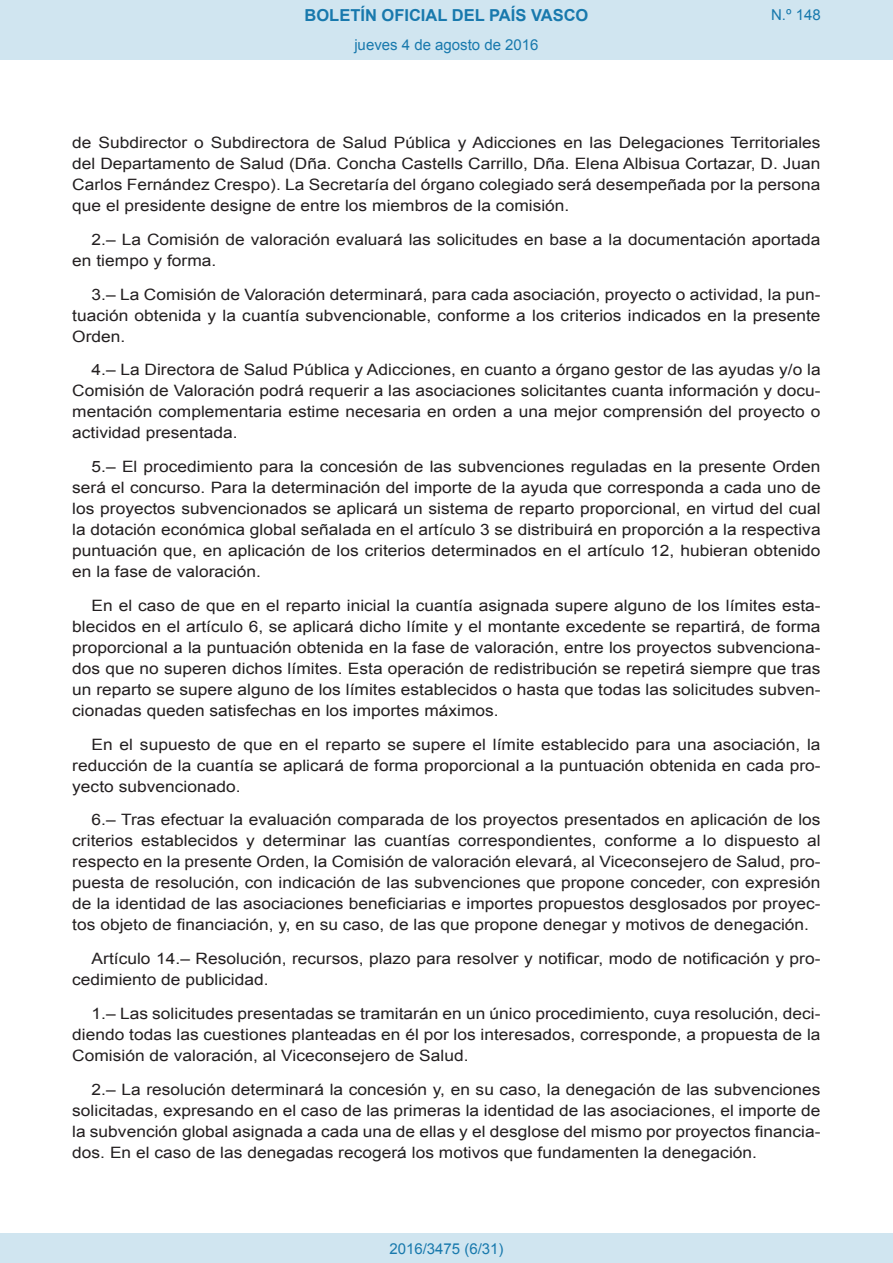
<style>
.page{position:relative;width:893px;height:1263px;background:#fff}
.page>*{position:absolute;margin:0;border:0;box-sizing:border-box;transform-origin:0 0}
.t1{font:700 16.5px "Arial";color:#1879ad}
.BOPVDetalle{font:15.6px/21px "Arial";color:#231f20;text-align:justify;scale:1.11 1}
.Paginacion_Centro{font:15px "Arial";color:#1879ad}
</style>
<div class="page">
<div style="left:0;top:0;width:893px;height:60px;background:#d0e5f0"></div>
<div style="left:0;top:1233px;width:893px;height:30px;background:#d0e5f0"></div>
<p class="t1" style="left:305px;top:4px;width:285px">BOLETÍN OFICIAL DEL PAÍS VASCO</p>
<p class="Paginacion_Centro" style="left:354px;top:35px;width:186px">jueves 4 de agosto de 2016</p>
<p class="Paginacion_Centro" style="left:771px;top:5px;width:51px">N.º 148</p>
<p class="BOPVDetalle" style="left:72px;top:132px;width:676px">de Subdirector o Subdirectora de Salud Pública y Adicciones en las Delegaciones Territoriales del Departamento de Salud (Dña. Concha Castells Carrillo, Dña. Elena Albisua Cortazar, D. Juan Carlos Fernández Crespo). La Secretaría del órgano colegiado será desempeñada por la persona que el presidente designe de entre los miembros de la comisión.</p>
<p class="BOPVDetalle" style="left:72px;top:229px;width:676px;text-indent:19px">2.– La Comisión de valoración evaluará las solicitudes en base a la documentación aportada en tiempo y forma.</p>
<p class="BOPVDetalle" style="left:72px;top:284px;width:676px;text-indent:19px">3.– La Comisión de Valoración determinará, para cada asociación, proyecto o actividad, la pun&shy;tuación obtenida y la cuantía subvencionable, conforme a los criterios indicados en la presente Orden.</p>
<p class="BOPVDetalle" style="left:72px;top:360px;width:676px;text-indent:19px">4.– La Directora de Salud Pública y Adicciones, en cuanto a órgano gestor de las ayudas y/o la Comisión de Valoración podrá requerir a las asociaciones solicitantes cuanta información y docu&shy;mentación complementaria estime necesaria en orden a una mejor comprensión del proyecto o actividad presentada.</p>
<p class="BOPVDetalle" style="left:72px;top:456px;width:676px;text-indent:19px">5.– El procedimiento para la concesión de las subvenciones reguladas en la presente Orden será el concurso. Para la determinación del importe de la ayuda que corresponda a cada uno de los proyectos subvencionados se aplicará un sistema de reparto proporcional, en virtud del cual la dotación económica global señalada en el artículo 3 se distribuirá en proporción a la respectiva puntuación que, en aplicación de los criterios determinados en el artículo 12, hubieran obtenido en la fase de valoración.</p>
<p class="BOPVDetalle" style="left:72px;top:595px;width:676px;text-indent:19px">En el caso de que en el reparto inicial la cuantía asignada supere alguno de los límites esta&shy;blecidos en el artículo 6, se aplicará dicho límite y el montante excedente se repartirá, de forma proporcional a la puntuación obtenida en la fase de valoración, entre los proyectos subvenciona&shy;dos que no superen dichos límites. Esta operación de redistribución se repetirá siempre que tras un reparto se supere alguno de los límites establecidos o hasta que todas las solicitudes subven&shy;cionadas queden satisfechas en los importes máximos.</p>
<p class="BOPVDetalle" style="left:72px;top:734px;width:676px;text-indent:19px">En el supuesto de que en el reparto se supere el límite establecido para una asociación, la reducción de la cuantía se aplicará de forma proporcional a la puntuación obtenida en cada pro&shy;yecto subvencionado.</p>
<p class="BOPVDetalle" style="left:72px;top:810px;width:676px;text-indent:19px">6.– Tras efectuar la evaluación comparada de los proyectos presentados en aplicación de los criterios establecidos y determinar las cuantías correspondientes, conforme a lo dispuesto al respecto en la presente Orden, la Comisión de valoración elevará, al Viceconsejero de Salud, pro&shy;puesta de resolución, con indicación de las subvenciones que propone conceder, con expresión de la identidad de las asociaciones beneficiarias e importes propuestos desglosados por proyec&shy;tos objeto de financiación, y, en su caso, de las que propone denegar y motivos de denegación.</p>
<p class="BOPVDetalle" style="left:72px;top:948px;width:676px;text-indent:19px">Artículo 14.– Resolución, recursos, plazo para resolver y notificar, modo de notificación y pro&shy;cedimiento de publicidad.</p>
<p class="BOPVDetalle" style="left:72px;top:1003px;width:676px;text-indent:19px">1.– Las solicitudes presentadas se tramitarán en un único procedimiento, cuya resolución, deci&shy;diendo todas las cuestiones planteadas en él por los interesados, corresponde, a propuesta de la Comisión de valoración, al Viceconsejero de Salud.</p>
<p class="BOPVDetalle" style="left:72px;top:1079px;width:676px;text-indent:19px">2.– La resolución determinará la concesión y, en su caso, la denegación de las subvenciones solicitadas, expresando en el caso de las primeras la identidad de las asociaciones, el importe de la subvención global asignada a cada una de ellas y el desglose del mismo por proyectos financia&shy;dos. En el caso de las denegadas recogerá los motivos que fundamenten la denegación.</p>
<p class="Paginacion_Centro" style="left:389px;top:1238px;width:116px">2016/3475 (6/31)</p>
</div>
